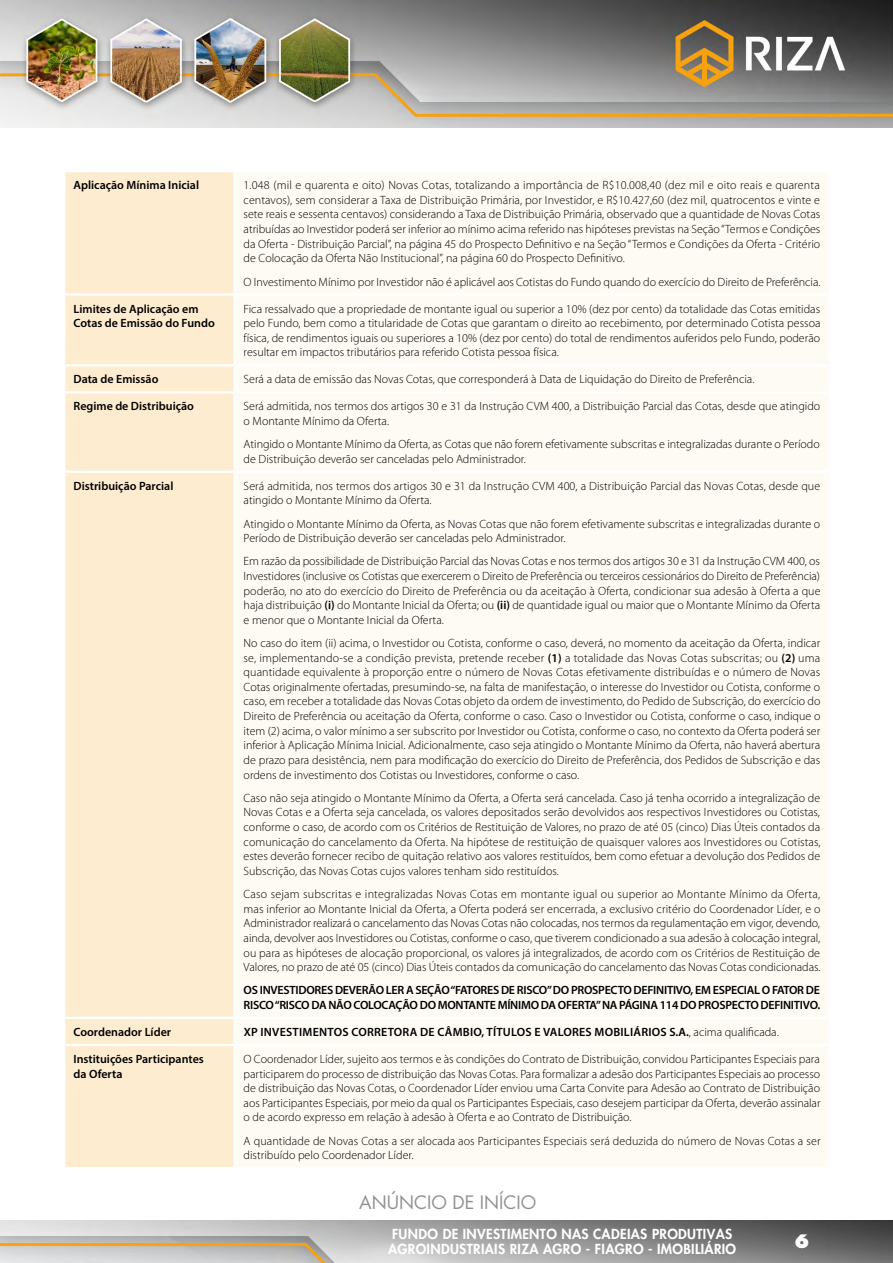
<style>
.page{position:relative;width:893px;height:1263px;background:#fff}
.page>*{position:absolute;margin:0;border:0;box-sizing:border-box;transform-origin:0 0}
.t1{font:18px "Futura PRO";color:#939090}
.t2{font:800 18px "Futura LT";color:#fff}
.t3{font:800 13.5px/15px "Futura PRO";letter-spacing:.025em;color:#fff}
.t4{font:300 12px/14.7px "Myriad Pro";color:#000;text-align:justify}
.t5{font:600 12px/14.7px "Myriad Pro";letter-spacing:-.02em;color:#000}
.t6{font:600 12px/14.7px "Myriad Pro";color:#000}
.t7{font:600 12px "Myriad Pro";letter-spacing:.02em;color:#000}
.s1{font-weight:600}
.s2{font-weight:300}
</style>
<div class="page">
<img style="left:0;top:1220px;width:893px;height:43px">
<img style="left:0;top:0;width:893px;height:127px">
<div style="left:65px;top:172px;width:168px;height:995px;background:#fdeccf"></div>
<hr style="left:65px;top:293px;width:170px;height:3px;background:#fff">
<hr style="left:65px;top:364px;width:170px;height:2px;background:#fff">
<hr style="left:65px;top:391px;width:170px;height:2px;background:#fff">
<hr style="left:65px;top:471px;width:170px;height:2px;background:#fff">
<hr style="left:65px;top:1017px;width:170px;height:2px;background:#fff">
<hr style="left:65px;top:1044px;width:170px;height:2px;background:#fff">
<p class="t6" style="left:74px;top:178px;width:127px">Aplicação Mínima Inicial</p>
<p class="t4" style="left:244px;top:178px;width:578px">1.048 (mil e quarenta e oito) Novas Cotas, totalizando a importância de R$10.008,40 (dez mil e oito reais e quarenta centavos), sem considerar a Taxa de Distribuição Primária, por Investidor, e R$10.427,60 (dez mil, quatrocentos e vinte e sete reais e sessenta centavos) considerando a Taxa de Distribuição Primária, observado que a quantidade de Novas Cotas atribuídas ao Investidor poderá ser inferior ao mínimo acima referido nas hipóteses previstas na Seção “Termos e Condições da Oferta - Distribuição Parcial”, na página 45 do Prospecto Definitivo e na Seção “Termos e Condições da Oferta - Critério de Colocação da Oferta Não Institucional”, na página 60 do Prospecto Definitivo.</p>
<p class="t4" style="left:244px;top:274px;width:578px">O Investimento Mínimo por Investidor não é aplicável aos Cotistas do Fundo quando do exercício do Direito de Preferência.</p>
<p class="t6" style="left:74px;top:301px;width:143px">Limites de Aplicação em<br>Cotas de Emissão do Fundo</p>
<p class="t4" style="left:244px;top:301px;width:578px">Fica ressalvado que a propriedade de montante igual ou superior a 10% (dez por cento) da totalidade das Cotas emitidas pelo Fundo, bem como a titularidade de Cotas que garantam o direito ao recebimento, por determinado Cotista pessoa física, de rendimentos iguais ou superiores a 10% (dez por cento) do total de rendimentos auferidos pelo Fundo, poderão resultar em impactos tributários para referido Cotista pessoa física.</p>
<p class="t6" style="left:74px;top:372px;width:86px">Data de Emissão</p>
<p class="t4" style="left:244px;top:372px;width:512px">Será a data de emissão das Novas Cotas, que corresponderá à Data de Liquidação do Direito de Preferência.</p>
<p class="t6" style="left:74px;top:399px;width:122px">Regime de Distribuição</p>
<p class="t4" style="left:244px;top:399px;width:578px">Será admitida, nos termos dos artigos 30 e 31 da Instrução CVM 400, a Distribuição Parcial das Cotas, desde que atingido o Montante Mínimo da Oferta.</p>
<p class="t4" style="left:244px;top:437px;width:578px">Atingido o Montante Mínimo da Oferta, as Cotas que não forem efetivamente subscritas e integralizadas durante o Período de Distribuição deverão ser canceladas pelo Administrador.</p>
<p class="t6" style="left:74px;top:478px;width:101px">Distribuição Parcial</p>
<p class="t4" style="left:244px;top:479px;width:578px">Será admitida, nos termos dos artigos 30 e 31 da Instrução CVM 400, a Distribuição Parcial das Novas Cotas, desde que atingido o Montante Mínimo da Oferta.</p>
<p class="t4" style="left:244px;top:516px;width:578px">Atingido o Montante Mínimo da Oferta, as Novas Cotas que não forem efetivamente subscritas e integralizadas durante o<br>Período de Distribuição deverão ser canceladas pelo Administrador.</p>
<p class="t4" style="left:244px;top:554px;width:578px">Em razão da possibilidade de Distribuição Parcial das Novas Cotas e nos termos dos artigos 30 e 31 da Instrução CVM 400, os Investidores (inclusive os Cotistas que exercerem o Direito de Preferência ou terceiros cessionários do Direito de Preferência) poderão, no ato do exercício do Direito de Preferência ou da aceitação à Oferta, condicionar sua adesão à Oferta a que haja distribuição <span class="s1">(i)</span> do Montante Inicial da Oferta; ou <span class="s1">(ii)</span> de quantidade igual ou maior que o Montante Mínimo da Oferta e menor que o Montante Inicial da Oferta.</p>
<p class="t4" style="left:244px;top:636px;width:578px">No caso do item (ii) acima, o Investidor ou Cotista, conforme o caso, deverá, no momento da aceitação da Oferta, indicar se, implementando-se a condição prevista, pretende receber <span class="s1">(1)</span> a totalidade das Novas Cotas subscritas; ou <span class="s1">(2)</span> uma quantidade equivalente à proporção entre o número de Novas Cotas efetivamente distribuídas e o número de Novas Cotas originalmente ofertadas, presumindo-se, na falta de manifestação, o interesse do Investidor ou Cotista, conforme o caso, em receber a totalidade das Novas Cotas objeto da ordem de investimento, do Pedido de Subscrição, do exercício do Direito de Preferência ou aceitação da Oferta, conforme o caso. Caso o Investidor ou Cotista, conforme o caso, indique o item (2) acima, o valor mínimo a ser subscrito por Investidor ou Cotista, conforme o caso, no contexto da Oferta poderá ser inferior à Aplicação Mínima Inicial. Adicionalmente, caso seja atingido o Montante Mínimo da Oferta, não haverá abertura de prazo para desistência, nem para modificação do exercício do Direito de Preferência, dos Pedidos de Subscrição e das ordens de investimento dos Cotistas ou Investidores, conforme o caso.</p>
<p class="t4" style="left:244px;top:791px;width:578px">Caso não seja atingido o Montante Mínimo da Oferta, a Oferta será cancelada. Caso já tenha ocorrido a integralização de Novas Cotas e a Oferta seja cancelada, os valores depositados serão devolvidos aos respectivos Investidores ou Cotistas, conforme o caso, de acordo com os Critérios de Restituição de Valores, no prazo de até 05 (cinco) Dias Úteis contados da comunicação do cancelamento da Oferta. Na hipótese de restituição de quaisquer valores aos Investidores ou Cotistas, estes deverão fornecer recibo de quitação relativo aos valores restituídos, bem como efetuar a devolução dos Pedidos de Subscrição, das Novas Cotas cujos valores tenham sido restituídos.</p>
<p class="t4" style="left:244px;top:887px;width:578px">Caso sejam subscritas e integralizadas Novas Cotas em montante igual ou superior ao Montante Mínimo da Oferta, mas inferior ao Montante Inicial da Oferta, a Oferta poderá ser encerrada, a exclusivo critério do Coordenador Líder, e o Administrador realizará o cancelamento das Novas Cotas não colocadas, nos termos da regulamentação em vigor, devendo, ainda, devolver aos Investidores ou Cotistas, conforme o caso, que tiverem condicionado a sua adesão à colocação integral, ou para as hipóteses de alocação proporcional, os valores já integralizados, de acordo com os Critérios de Restituição de Valores, no prazo de até 05 (cinco) Dias Úteis contados da comunicação do cancelamento das Novas Cotas condicionadas.</p>
<p class="t5" style="left:244px;top:982px;width:578px">OS INVESTIDORES DEVERÃO LER A SEÇÃO “FATORES DE RISCO” DO PROSPECTO DEFINITIVO, EM ESPECIAL O FATOR DE<br>RISCO “RISCO DA NÃO COLOCAÇÃO DO MONTANTE MÍNIMO DA OFERTA” NA PÁGINA 114 DO PROSPECTO DEFINITIVO.</p>
<p class="t6" style="left:74px;top:1024px;width:99px">Coordenador Líder</p>
<p class="t7" style="left:244px;top:1024px;width:537px">XP INVESTIMENTOS CORRETORA DE CÂMBIO, TÍTULOS E VALORES MOBILIÁRIOS S.A.<span class="s2">, acima qualificada.</span></p>
<p class="t6" style="left:74px;top:1051px;width:132px">Instituições Participantes da Oferta</p>
<p class="t4" style="left:244px;top:1052px;width:578px">O Coordenador Líder, sujeito aos termos e às condições do Contrato de Distribuição, convidou Participantes Especiais para participarem do processo de distribuição das Novas Cotas. Para formalizar a adesão dos Participantes Especiais ao processo de distribuição das Novas Cotas, o Coordenador Líder enviou uma Carta Convite para Adesão ao Contrato de Distribuição aos Participantes Especiais, por meio da qual os Participantes Especiais, caso desejem participar da Oferta, deverão assinalar o de acordo expresso em relação à adesão à Oferta e ao Contrato de Distribuição.</p>
<p class="t4" style="left:244px;top:1133px;width:578px">A quantidade de Novas Cotas a ser alocada aos Participantes Especiais será deduzida do número de Novas Cotas a ser distribuído pelo Coordenador Líder.</p>
<h1 class="t1" style="left:359px;top:1190px;width:178px">ANÚNCIO DE INÍCIO</h1>
<p class="t3" style="left:388px;top:1226px;width:350px">FUNDO DE INVESTIMENTO NAS CADEIAS PRODUTIVAS<br>AGROINDUSTRIAIS RIZA AGRO - FIAGRO - IMOBILIÁRIO</p>
<h1 class="t2" style="left:794px;top:1230px;width:16px">6</h1>
</div>
